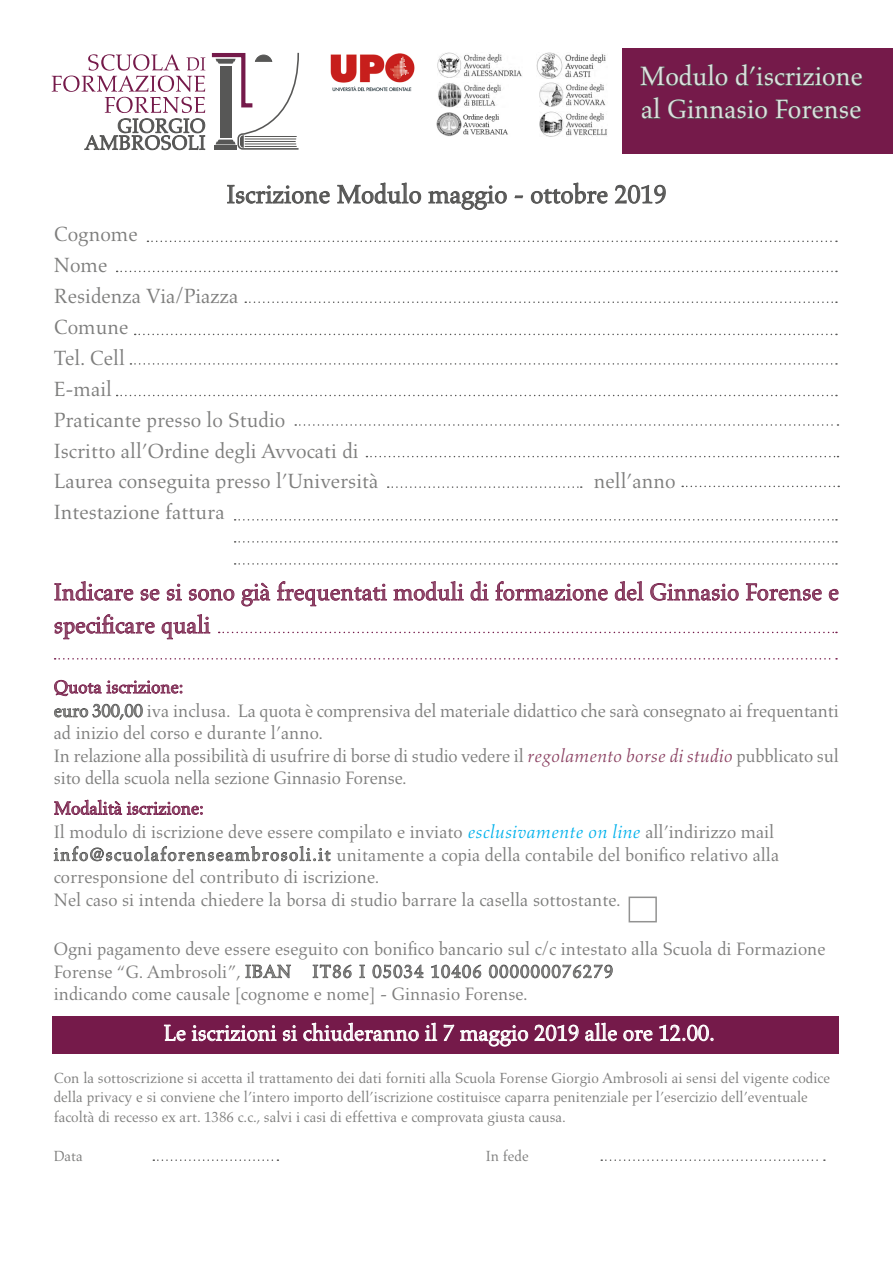
<style>
.page{position:relative;width:893px;height:1263px;background:#fff}
.page>*{position:absolute;margin:0;border:0;box-sizing:border-box;transform-origin:0 0}
.t1{font:27px/33px "Aldus";color:#e1e1e1}
.t2{font:25.95px "Aldus";color:#575756}
.t3{font:24px/33px "Aldus";color:#8b4162}
.t4{font:22.5px "Aldus";color:#fff}
.t5{font:21px/30.9px "Aldus";color:#7e7e7d}
.t6{font:18.3px/22.5px "Aldus";color:#7e7e7d}
.t7{font:18.3px "Aldus";color:#8b4162}
.t8{font:15px/19.5px "Aldus";color:#7e7e7d}
.s1{font-style:italic;color:#8b4162}
.s2{color:#8b4162}
.s3{font-style:italic;color:#00b1eb}
</style>
<div class="page">
<svg style="left:54px;top:581px;width:80px;height:20px"></svg>
<svg style="left:140px;top:589px;width:20px;height:12px"></svg>
<svg style="left:166px;top:583px;width:16px;height:18px"></svg>
<svg style="left:189px;top:588px;width:46px;height:13px"></svg>
<svg style="left:241px;top:582px;width:30px;height:25px"></svg>
<svg style="left:277px;top:581px;width:187px;height:26px"></svg>
<svg style="left:470px;top:581px;width:19px;height:20px"></svg>
<svg style="left:495px;top:581px;width:113px;height:20px"></svg>
<svg style="left:614px;top:581px;width:30px;height:20px"></svg>
<svg style="left:650px;top:583px;width:89px;height:18px"></svg>
<svg style="left:746px;top:583px;width:76px;height:18px"></svg>
<svg style="left:828px;top:589px;width:11px;height:12px"></svg>
<svg style="left:54px;top:614px;width:101px;height:26px"></svg>
<svg style="left:161px;top:614px;width:50px;height:26px"></svg>
<svg style="left:54px;top:680px;width:128px;height:16px"></svg>
<svg style="left:54px;top:703px;width:89px;height:17px"></svg>
<svg style="left:54px;top:799px;width:149px;height:16px"></svg>
<svg style="left:54px;top:846px;width:277px;height:16px"></svg>
<svg style="left:245px;top:964px;width:46px;height:15px"></svg>
<svg style="left:312px;top:964px;width:40px;height:14px"></svg>
<svg style="left:359px;top:964px;width:6px;height:14px"></svg>
<svg style="left:372px;top:964px;width:52px;height:14px"></svg>
<svg style="left:431px;top:964px;width:51px;height:14px"></svg>
<svg style="left:489px;top:964px;width:124px;height:15px"></svg>
<div style="left:622px;top:48px;width:271px;height:106px;background:#751a4a"></div>
<svg style="left:52px;top:52px;width:247px;height:99px"></svg>
<svg style="left:366px;top:456px;width:472px;height:1px"></svg>
<svg style="left:388px;top:486px;width:194px;height:2px"></svg>
<div style="left:53px;top:1016px;width:786px;height:37px;background:#751a4a"></div>
<svg style="left:164px;top:1024px;width:113px;height:17px"></svg>
<svg style="left:283px;top:1022px;width:136px;height:19px"></svg>
<svg style="left:425px;top:1022px;width:103px;height:25px"></svg>
<svg style="left:534px;top:1024px;width:45px;height:18px"></svg>
<svg style="left:585px;top:1022px;width:32px;height:19px"></svg>
<svg style="left:623px;top:1030px;width:30px;height:11px"></svg>
<svg style="left:659px;top:1024px;width:55px;height:17px"></svg>
<svg style="left:227px;top:184px;width:103px;height:20px"></svg>
<svg style="left:337px;top:182px;width:170px;height:28px"></svg>
<svg style="left:514px;top:195px;width:10px;height:4px"></svg>
<svg style="left:530px;top:182px;width:78px;height:22px"></svg>
<svg style="left:615px;top:184px;width:51px;height:20px"></svg>
<svg style="left:147px;top:241px;width:690px;height:1px"></svg>
<svg style="left:117px;top:271px;width:720px;height:1px"></svg>
<svg style="left:245px;top:301px;width:592px;height:2px"></svg>
<svg style="left:135px;top:334px;width:702px;height:1px"></svg>
<svg style="left:130px;top:363px;width:707px;height:2px"></svg>
<svg style="left:117px;top:395px;width:720px;height:1px"></svg>
<svg style="left:295px;top:424px;width:543px;height:2px"></svg>
<svg style="left:235px;top:519px;width:602px;height:2px"></svg>
<svg style="left:235px;top:541px;width:602px;height:2px"></svg>
<svg style="left:153px;top:1159px;width:125px;height:2px"></svg>
<svg style="left:601px;top:1159px;width:224px;height:2px"></svg>
<svg style="left:640px;top:64px;width:88px;height:22px"></svg>
<svg style="left:735px;top:64px;width:128px;height:22px"></svg>
<svg style="left:641px;top:97px;width:20px;height:22px"></svg>
<svg style="left:668px;top:99px;width:100px;height:20px"></svg>
<svg style="left:775px;top:99px;width:86px;height:20px"></svg>
<svg style="left:55px;top:658px;width:782px;height:1px"></svg>
<svg style="left:235px;top:563px;width:602px;height:2px"></svg>
<svg style="left:682px;top:486px;width:157px;height:1px"></svg>
<svg style="left:219px;top:632px;width:618px;height:1px"></svg>
<div style="left:629px;top:896px;width:28px;height:26px;border:2px solid #929291"></div>
<img style="left:330px;top:53px;width:85px;height:39px">
<img style="left:438px;top:53px;width:84px;height:24px">
<img style="left:539px;top:82px;width:67px;height:24px">
<img style="left:539px;top:112px;width:68px;height:24px">
<img style="left:437px;top:112px;width:71px;height:25px">
<img style="left:537px;top:52px;width:69px;height:26px">
<img style="left:438px;top:83px;width:63px;height:24px">
<h1 class="t1" style="left:640px;top:60px;width:224px">Modulo d’iscrizione al Ginnasio Forense</h1>
<h2 class="t2" style="left:227px;top:180px;width:441px">Iscrizione Modulo maggio - ottobre 2019</h2>
<p class="t5" style="left:54px;top:219px;width:326px">Cognome<br>Nome<br>Residenza Via/Piazza<br>Comune<br>Tel. Cell<br>E-mail<br>Praticante presso lo Studio<br>Iscritto all’Ordine degli Avvocati di<br>Laurea conseguita presso l’Università</p>
<p class="t5" style="left:54px;top:497px;width:172px">Intestazione fattura</p>
<p class="t5" style="left:594px;top:466px;width:83px">nell’anno</p>
<h3 class="t3" style="left:54px;top:576px;width:787px">Indicare se si sono già frequentati moduli di formazione del Ginnasio Forense e specificare quali</h3>
<p class="t7" style="left:54px;top:677px;width:131px">Quota iscrizione:</p>
<p class="t6" style="left:54px;top:700px;width:787px">euro 300,00 iva inclusa. La quota è comprensiva del materiale didattico che sarà consegnato ai frequentanti ad inizio del corso e durante l’anno.<br>In relazione alla possibilità di usufrire di borse di studio vedere il <span class="s1">regolamento borse di studio</span> pubblicato sul sito della scuola nella sezione Ginnasio Forense.</p>
<p class="t6" style="left:54px;top:797px;width:727px"><span class="s2">Modalità iscrizione:<br></span>Il modulo di iscrizione deve essere compilato e inviato <span class="s3">esclusivamente on line</span> all’indirizzo mail info@scuolaforenseambrosoli.it unitamente a copia della contabile del bonifico relativo alla corresponsione del contributo di iscrizione.<br>Nel caso si intenda chiedere la borsa di studio barrare la casella sottostante.</p>
<p class="t6" style="left:54px;top:938px;width:773px">Ogni pagamento deve essere eseguito con bonifico bancario sul c/c intestato alla Scuola di Formazione<br>Forense “G. Ambrosoli”, IBAN IT86 I 05034 10406 000000076279<br>indicando come causale [cognome e nome] - Ginnasio Forense.</p>
<p class="t4" style="left:164px;top:1020px;width:553px">Le iscrizioni si chiuderanno il 7 maggio 2019 alle ore 12.00.</p>
<p class="t8" style="left:54px;top:1068px;width:778px">Con la sottoscrizione si accetta il trattamento dei dati forniti alla Scuola Forense Giorgio Ambrosoli ai sensi del vigente codice della privacy e si conviene che l’intero importo dell’iscrizione costituisce caparra penitenziale per l’esercizio dell’eventuale facoltà di recesso ex art. 1386 c.c., salvi i casi di effettiva e comprovata giusta causa.</p>
<p class="t8" style="left:54px;top:1146px;width:31px">Data</p>
<p class="t8" style="left:486px;top:1146px;width:44px">In fede</p>
</div>
